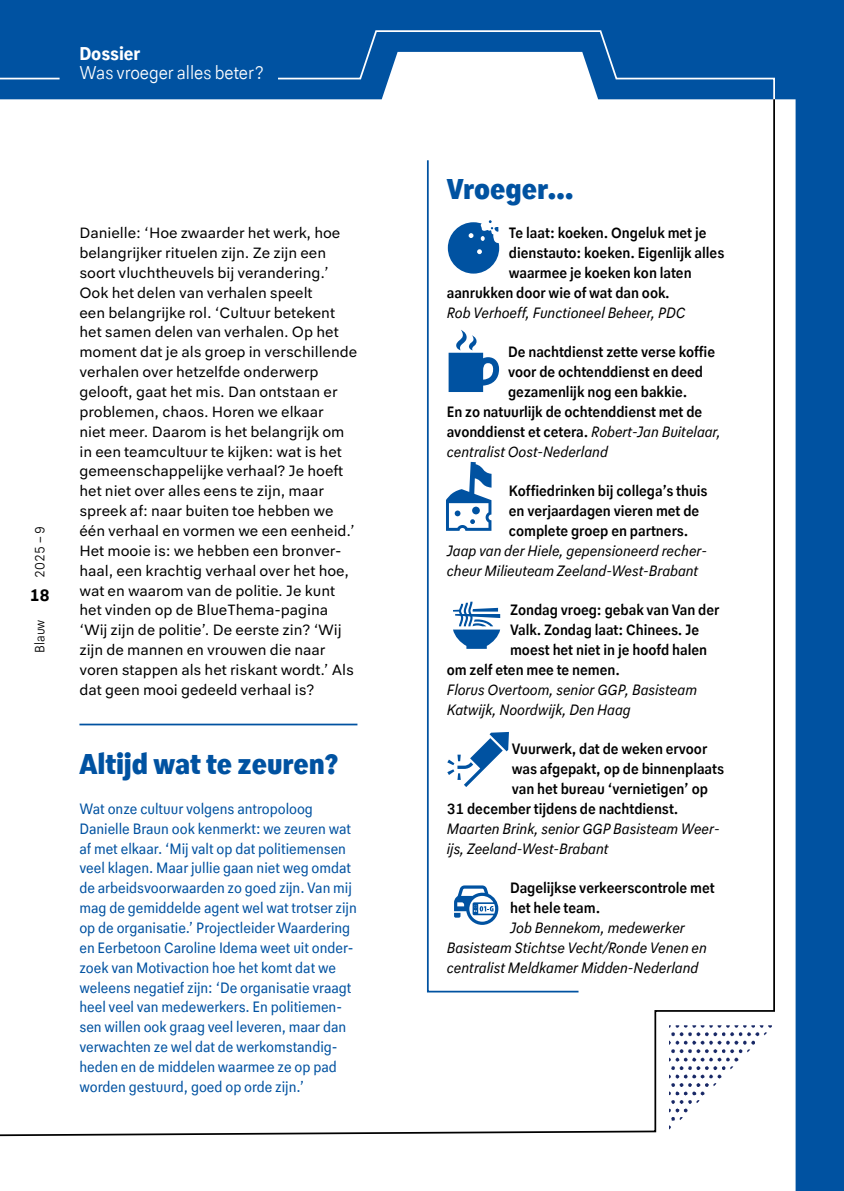
<style>
.page{position:relative;width:844px;height:1191px;background:#fff}
.page>*{position:absolute;margin:0;border:0;box-sizing:border-box;transform-origin:0 0}
.t1{font:29.75px "Politie Text Cond Ext Bld";color:#0052a1}
.t2{font:300 19.25px "Politie Text Cond";letter-spacing:-.005em;color:#fff}
.t3{font:700 19.25px "Politie Text Cond";letter-spacing:-.005em;color:#fff}
.t4{font:700 17.5px "Politie Text Cond";color:#000}
.t5{font:15.58px/19.8px "Politie Text";color:#000}
.t6{font:500 15.58px/19.8px "Politie Text Cond";color:#000}
.t7{font:15.58px/19.8px "Politie Text Cond";color:#0052a1}
.t8{font:italic 15.58px/19.8px "Politie Text Cond";color:#000}
.t9{font:300 14px "Politie Text Cond";color:#000}
.s1{font-weight:400;font-style:italic}
</style>
<div class="page">
<div style="left:0;top:0;width:843px;height:1191px;background:#0052a1"></div>
<div style="left:0;top:99px;width:795px;height:1092px;background:#fff"></div>
<svg style="left:0;top:30px;width:775px;height:67px"></svg>
<div style="left:0;top:97px;width:775px;height:1040px;background:#fff"></div>
<div style="left:426px;top:158px;width:154px;height:835px;background:#fff"></div>
<svg style="left:448px;top:330px;width:51px;height:62px"></svg>
<div style="left:447px;top:222px;width:52px;height:52px;background:#0052a1;border-radius:50%"></div>
<svg style="left:468px;top:219px;width:32px;height:35px"></svg>
<svg style="left:446px;top:462px;width:45px;height:69px"></svg>
<svg style="left:447px;top:732px;width:62px;height:55px"></svg>
<svg style="left:453px;top:601px;width:47px;height:48px"></svg>
<svg style="left:454px;top:885px;width:44px;height:40px"></svg>
<div style="left:79px;top:734px;width:278px;height:357px;background:#fff"></div>
<hr style="left:79px;top:723px;width:278px;height:2px;background:#0052a1">
<p class="t3" style="left:79px;top:41px;width:62px">Dossier</p>
<p class="t2" style="left:79px;top:61px;width:186px">Was vroeger alles beter?</p>
<p class="t9" style="left:31px;top:577px;width:53px;rotate:-90deg">2025 – 9</p>
<p class="t4" style="left:30px;top:584px;width:21px">18</p>
<p class="t9" style="left:31px;top:653px;width:35px;rotate:-90deg">Blauw</p>
<p class="t5" style="left:79px;top:223px;width:279px">Danielle: ‘Hoe zwaarder het werk, hoe belangrijker rituelen zijn. Ze zijn een soort vluchtheuvels bij verandering.’ Ook het delen van verhalen speelt<br>een belangrijke rol. ‘Cultuur betekent het samen delen van verhalen. Op het moment dat je als groep in verschillende verhalen over hetzelfde onderwerp gelooft, gaat het mis. Dan ontstaan er problemen, chaos. Horen we elkaar<br>niet meer. Daarom is het belangrijk om in een teamcultuur te kijken: wat is het gemeenschappelijke verhaal? Je hoeft het niet over alles eens te zijn, maar spreek af: naar buiten toe hebben we één verhaal en vormen we een eenheid.’ Het mooie is: we hebben een bronver&shy;haal, een krachtig verhaal over het hoe, wat en waarom van de politie. Je kunt het vinden op de BlueThema-pagina ‘Wij zijn de politie’. De eerste zin? ‘Wij zijn de mannen en vrouwen die naar voren stappen als het riskant wordt.’ Als dat geen mooi gedeeld verhaal is?</p>
<h1 class="t1" style="left:79px;top:745px;width:260px">Altijd wat te zeuren?</h1>
<p class="t7" style="left:79px;top:798px;width:279px">Wat onze cultuur volgens antropoloog Danielle Braun ook kenmerkt: we zeuren wat af met elkaar. ‘Mij valt op dat politiemensen veel klagen. Maar jullie gaan niet weg omdat de arbeidsvoorwaarden zo goed zijn. Van mij mag de gemiddelde agent wel wat trotser zijn op de organisatie.’ Projectleider Waardering en Eerbetoon Caroline Idema weet uit onder&shy;zoek van Motivaction hoe het komt dat we weleens negatief zijn: ‘De organisatie vraagt heel veel van medewerkers. En politiemen&shy;sen willen ook graag veel leveren, maar dan verwachten ze wel dat de werkomstandig&shy;heden en de middelen waarmee ze op pad worden gestuurd, goed op orde zijn.’</p>
<h1 class="t1" style="left:446px;top:169px;width:127px">Vroeger…</h1>
<p class="t6" style="left:508px;top:223px;width:199px">Te laat: koeken. Ongeluk met je</p>
<p class="t6" style="left:508px;top:242px;width:217px">dienstauto: koeken. Eigenlijk alles</p>
<p class="t6" style="left:508px;top:262px;width:184px">waarmee je koeken kon laten</p>
<p class="t6" style="left:446px;top:282px;width:224px">aanrukken door wie of wat dan ook.</p>
<p class="t8" style="left:446px;top:302px;width:240px">Rob Verhoeff, Functioneel Beheer, PDC</p>
<p class="t6" style="left:508px;top:342px;width:208px">De nachtdienst zette verse koffie</p>
<p class="t6" style="left:508px;top:362px;width:196px">voor de ochtenddienst en deed</p>
<p class="t6" style="left:508px;top:381px;width:180px">gezamenlijk nog een bakkie.</p>
<p class="t6" style="left:446px;top:401px;width:257px">En zo natuurlijk de ochtenddienst met de</p>
<p class="t6" style="left:446px;top:421px;width:276px">avonddienst et cetera. <span class="s1">Robert-Jan Buitelaar,</span></p>
<p class="t8" style="left:446px;top:441px;width:162px">centralist Oost-Nederland</p>
<p class="t6" style="left:508px;top:481px;width:200px">Koffiedrinken bij collega’s thuis en verjaardagen vieren met de complete groep en partners.</p>
<p class="t8" style="left:446px;top:540px;width:261px">Jaap van der Hiele, gepensioneerd recher&shy;cheur Milieuteam Zeeland-West-Brabant</p>
<p class="t6" style="left:510px;top:600px;width:211px">Zondag vroeg: gebak van Van der</p>
<p class="t6" style="left:510px;top:620px;width:190px">Valk. Zondag laat: Chinees. Je</p>
<p class="t6" style="left:510px;top:639px;width:198px">moest het niet in je hoofd halen</p>
<p class="t6" style="left:446px;top:659px;width:175px">om zelf eten mee te nemen.</p>
<p class="t8" style="left:446px;top:679px;width:252px">Florus Overtoom, senior GGP, Basisteam<br>Katwijk, Noordwijk, Den Haag</p>
<p class="t6" style="left:511px;top:739px;width:197px">Vuurwerk, dat de weken ervoor</p>
<p class="t6" style="left:511px;top:758px;width:214px">was afgepakt, op de binnenplaats</p>
<p class="t6" style="left:511px;top:778px;width:197px">van het bureau ‘vernietigen’ op</p>
<p class="t6" style="left:446px;top:798px;width:233px">31 december tijdens de nachtdienst.</p>
<p class="t8" style="left:446px;top:818px;width:274px">Maarten Brink, senior GGP Basisteam Weer&shy;ijs, Zeeland-West-Brabant</p>
<p class="t6" style="left:510px;top:877px;width:206px">Dagelijkse verkeerscontrole met het hele team.</p>
<p class="t8" style="left:446px;top:917px;width:261px;text-indent:63px">Job Bennekom, medewerker<br>Basisteam Stichtse Vecht/Ronde Venen en centralist Meldkamer Midden-Nederland</p>
</div>
